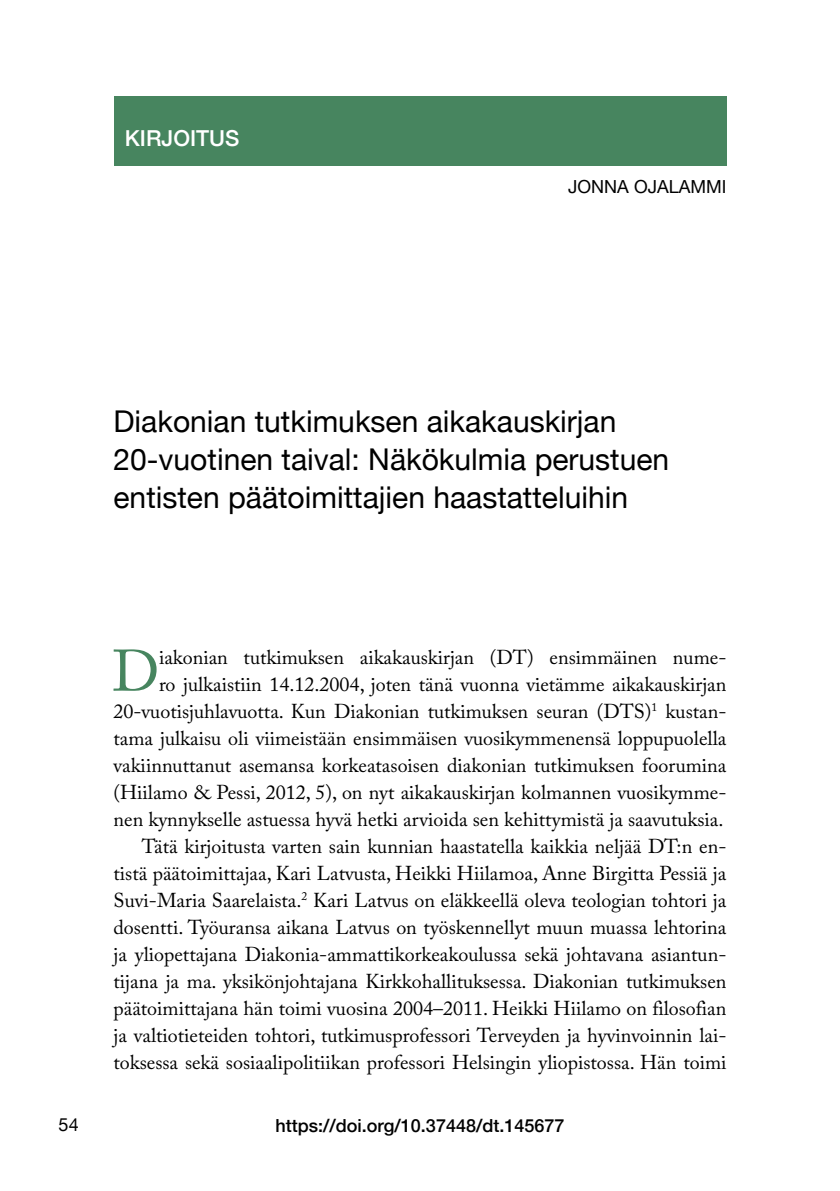
<style>
.page{position:relative;width:840px;height:1191px;background:#fff}
.page>*{position:absolute;margin:0;border:0;box-sizing:border-box;transform-origin:0 0}
.t1{font:58px "Adobe Caslon Pro";color:#47855f}
.t2{font:30px/38px "Helvetica Neue";color:#000}
.t3{font:500 22px "Helvetica Neue";color:#fff}
.t4{font:20px/27px "Adobe Caslon Pro";color:#000;text-align:right}
.t5{font:500 18px "Helvetica Neue";color:#000}
.t6{font:18px "Helvetica Neue";color:#000}
</style>
<div class="page">
<div style="left:113px;top:96px;width:613px;height:69px;background:#47855f"></div>
<p class="t3" style="left:125px;top:121px;width:116px">KIRJOITUS</p>
<p class="t6" style="left:568px;top:173px;width:160px">JONNA OJALAMMI</p>
<h2 class="t2" style="left:113px;top:403px;width:557px">Diakonian tutkimuksen aikakauskirjan<br>20-vuotinen taival: Näkökulmia perustuen entisten päätoimittajien haastatteluihin</h2>
<p class="t6" style="left:59px;top:1111px;width:22px">54</p>
<p class="t4" style="left:113px;top:643px;width:614px">iakonian tutkimuksen aikakauskirjan (DT) ensimmäinen nume-<br>ro julkaistiin 14.12.2004, joten tänä vuonna vietämme aikakauskirjan 20-vuotisjuhlavuotta. Kun Diakonian tutkimuksen seuran (DTS)<sup>1</sup> kustan&shy;tama julkaisu oli viimeistään ensimmäisen vuosikymmenensä loppupuolella vakiinnuttanut asemansa korkeatasoisen diakonian tutkimuksen foorumina (Hiilamo &amp; Pessi, 2012, 5), on nyt aikakauskirjan kolmannen vuosikymme&shy;nen kynnykselle astuessa hyvä hetki arvioida sen kehittymistä ja saavutuksia.<br>Tätä kirjoitusta varten sain kunnian haastatella kaikkia neljää DT:n en&shy;tistä päätoimittajaa, Kari Latvusta, Heikki Hiilamoa, Anne Birgitta Pessiä ja Suvi-Maria Saarelaista.<sup>2</sup> Kari Latvus on eläkkeellä oleva teologian tohtori ja dosentti. Työuransa aikana Latvus on työskennellyt muun muassa lehtorina ja yliopettajana Diakonia-ammattikorkeakoulussa sekä johtavana asiantun&shy;tijana ja ma. yksikönjohtajana Kirkkohallituksessa. Diakonian tutkimuksen päätoimittajana hän toimi vuosina 2004–2011. Heikki Hiilamo on filosofian ja valtiotieteiden tohtori, tutkimusprofessori Terveyden ja hyvinvoinnin lai&shy;toksessa sekä sosiaalipolitiikan professori Helsingin yliopistossa. Hän toimi</p>
<h1 class="t1" style="left:112px;top:636px;width:49px">D</h1>
<p class="t5" style="left:275px;top:1111px;width:290px">https://doi.org/ 10.37448/dt.145677</p>
</div>
